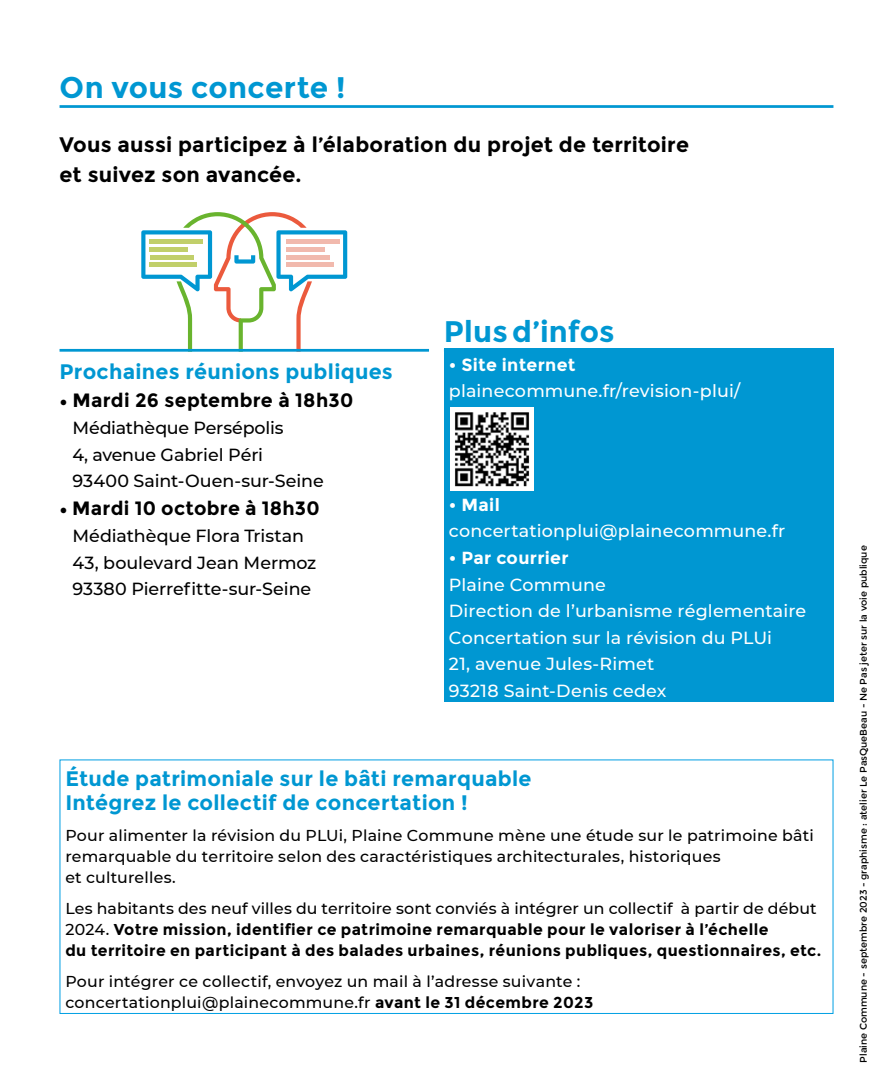
<style>
.page{position:relative;width:893px;height:1092px;background:#fff}
.page>*{position:absolute;margin:0;border:0;box-sizing:border-box;transform-origin:0 0}
.t1{font:700 29.75px "Montserrat";letter-spacing:.01em;color:#0097d2}
.t2{font:700 21px/24.5px "Montserrat";letter-spacing:.015em;color:#0097d2}
.t3{font:700 21px/29.8px "Montserrat";letter-spacing:.01em;color:#000}
.t4{font:700 19.25px "Montserrat";letter-spacing:.015em;color:#000}
.t5{font:500 17.5px/26.6px "Montserrat";letter-spacing:.01em;color:#fff}
.t6{font:500 17.5px/26.6px "Montserrat";letter-spacing:-.005em;color:#000}
.t7{font:700 17.5px "Montserrat";letter-spacing:.02em;color:#fff}
.t8{font:500 15.75px/21px "Montserrat";letter-spacing:.015em;color:#000}
.t9{font:700 15.75px/21px "Montserrat";letter-spacing:.025em;color:#000}
.t10{font:9.62px "Montserrat";color:#000}
.s1{font-family:"Minion Pro";font-weight:400;font-size:21px}
.s2{font-weight:500}
.s3{font-weight:700}
</style>
<div class="page">
<hr style="left:60px;top:105px;width:773px;height:3px;background:#0097d2">
<div style="left:444px;top:349px;width:389px;height:353px;background:#0097d2"></div>
<img style="left:450px;top:407px;width:84px;height:83px">
<svg style="left:141px;top:212px;width:206px;height:137px"></svg>
<hr style="left:150px;top:240px;width:53px;height:4px;background:#c1cf6a">
<hr style="left:150px;top:247px;width:38px;height:4px;background:#c1cf6a">
<hr style="left:150px;top:255px;width:43px;height:4px;background:#c1cf6a">
<hr style="left:150px;top:263px;width:47px;height:4px;background:#c1cf6a">
<hr style="left:60px;top:349px;width:369px;height:2px;background:#0097d2">
<h1 class="t1" style="left:60px;top:70px;width:287px">On vous concerte !</h1>
<h2 class="t3" style="left:60px;top:130px;width:631px">Vous aussi participez à l’élaboration du projet de territoire et suivez son avancée.</h2>
<h2 class="t2" style="left:60px;top:360px;width:335px">Prochaines réunions publiques</h2>
<p class="t4" style="left:60px;top:389px;width:295px"><span class="s1">•</span> Mardi 26 septembre à 18h30</p>
<p class="t6" style="left:72px;top:414px;width:253px">Médiathèque Persépolis<br>4, avenue Gabriel Péri<br>93400 Saint-Ouen-sur-Seine</p>
<p class="t4" style="left:60px;top:497px;width:262px"><span class="s1">•</span> Mardi 10 octobre à 18h30</p>
<p class="t6" style="left:72px;top:521px;width:245px">Médiathèque Flora Tristan<br>43, boulevard Jean Mermoz<br>93380 Pierrefitte-sur-Seine</p>
<h1 class="t1" style="left:444px;top:313px;width:172px">Plusd’infos</h1>
<p class="t7" style="left:449px;top:354px;width:128px">• Site internet</p>
<p class="t5" style="left:449px;top:377px;width:293px">plainecommune.fr/revision-plui/</p>
<p class="t7" style="left:449px;top:494px;width:52px">• Mail</p>
<p class="t5" style="left:449px;top:517px;width:338px">concertationplui@plainecommune.fr</p>
<p class="t7" style="left:449px;top:547px;width:121px">• Par courrier</p>
<p class="t5" style="left:449px;top:570px;width:359px">Plaine Commune<br>Direction de l’urbanisme réglementaire<br>Concertation sur la révision du PLUi<br>21, avenue Jules-Rimet<br>93218 Saint-Denis cedex</p>
<h2 class="t2" style="left:65px;top:766px;width:468px">Étude patrimoniale sur le bâti remarquable<br>Intégrez le collectif de concertation !</h2>
<p class="t8" style="left:65px;top:824px;width:750px">Pour alimenter la révision du PLUi, Plaine Commune mène une étude sur le patrimoine bâti remarquable du territoire selon des caractéristiques architecturales, historiques<br>et culturelles.</p>
<p class="t9" style="left:65px;top:898px;width:758px"><span class="s2">Les habitants des neuf villes du territoire sont conviés à intégrer un collectif à partir de début<br>2024.</span> Votre mission, identifier ce patrimoine remarquable pour le valoriser à l’échelle<br>du territoire en participant à des balades urbaines, réunions publiques, questionnaires, etc.</p>
<p class="t8" style="left:65px;top:970px;width:530px">Pour intégrer ce collectif, envoyez un mail à l’adresse suivante : concertationplui@plainecommune.fr <span class="s3">avant le 31 décembre 2023</span></p>
<p class="t10" style="left:858px;top:1062px;width:518px;rotate:-90deg">Plaine Commune - septembre 2023 - graphisme : atelier Le PasQueBeau - Ne Pas jeter sur la voie publique</p>
</div>
